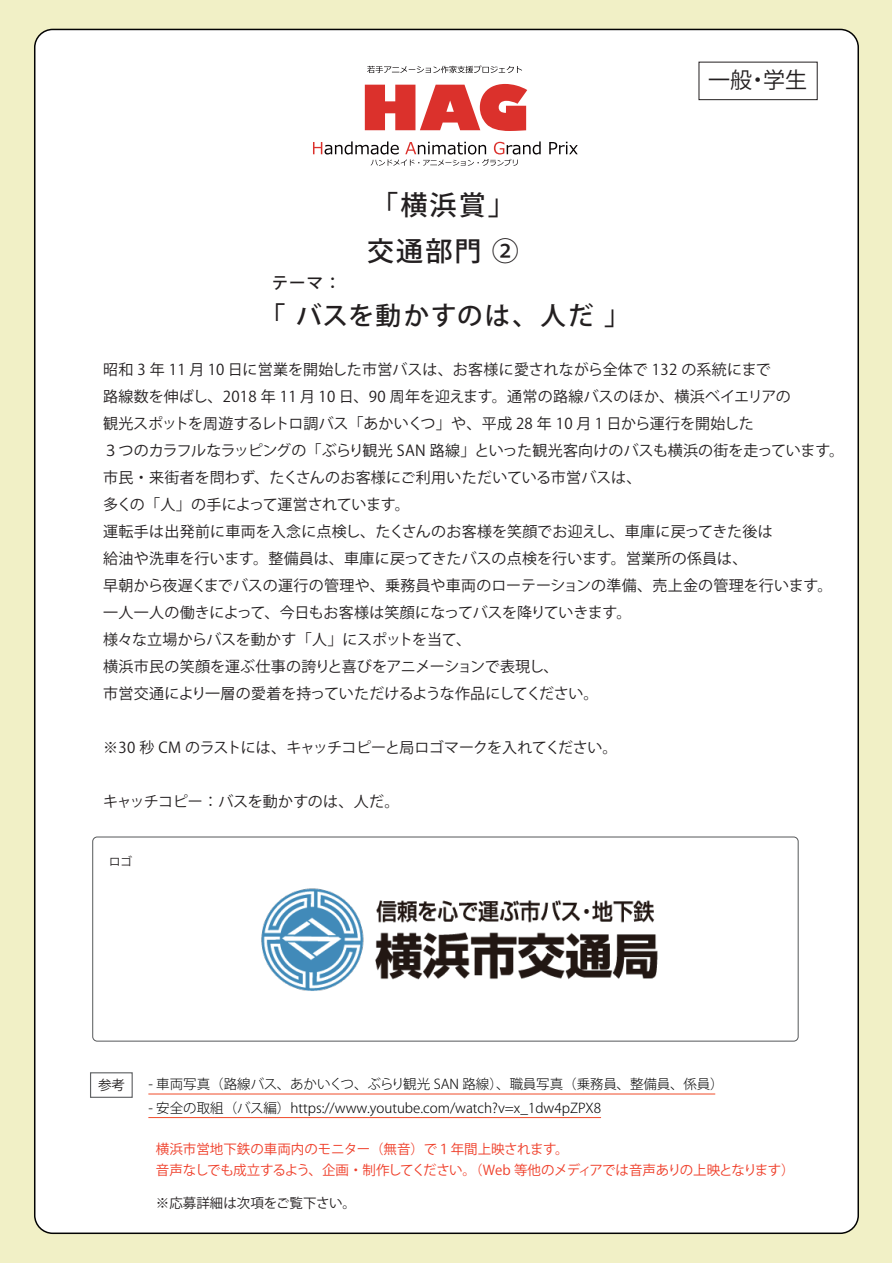
<style>
.page{position:relative;width:893px;height:1263px;background:#fff}
.page>*{position:absolute;margin:0;border:0;box-sizing:border-box;transform-origin:0 0}
.t1{font:500 27px/46.3px "Koz Go Pr 6 N";letter-spacing:.08em;color:#231f20}
.t2{font:500 25.5px "Koz Go Pr 6 N";letter-spacing:.07em;color:#231f20}
.t3{font:22.05px "Koz Go Pr 6 N";color:#231f20}
.t4{font:500 16.5px "Koz Go Pr 6 N";color:#231f20}
.t5{font:15px/27px "Koz Go Pr 6 N";color:#231f20}
.t6{font:15px "Koz Go Pr 6 N";letter-spacing:-.03em;color:#231f20}
.t7{font:300 13.5px "Koz Go Pr 6 N";color:#030303}
.t8{font:13.5px/21px "Koz Go Pr 6 N";letter-spacing:-.01em;color:#ef3e29}
.t9{font:13.5px "Koz Go Pr 6 N";color:#231f20}
.t10{font:12px "Koz Go Pr 6 N";color:#231f20}
</style>
<div class="page">
<div style="left:0;top:0;width:891px;height:1263px;background:#f1f0c6"></div>
<div style="left:35px;top:29px;width:823px;height:1204px;background:#fff;border-radius:18px"></div>
<div style="left:90px;top:1072px;width:43px;height:26px;border:1px solid #606264"></div>
<div style="left:92px;top:837px;width:706px;height:204px;border:1px solid #56585a;border-radius:4px"></div>
<svg style="left:367px;top:65px;width:155px;height:8px"></svg>
<svg style="left:365px;top:84px;width:162px;height:47px"></svg>
<svg style="left:313px;top:141px;width:265px;height:25px"></svg>
<div style="left:699px;top:62px;width:119px;height:38px;border:1px solid #231f20"></div>
<hr style="left:148px;top:1093px;width:567px;height:1px;background:#f04c2a">
<hr style="left:148px;top:1117px;width:453px;height:1px;background:#f04c2a">
<img style="left:261px;top:888px;width:397px;height:103px">
<h1 class="t1" style="left:367px;top:182px;width:153px">「横浜賞」交通部門 ②</h1>
<h3 class="t3" style="left:708px;top:67px;width:100px">一般・学生</h3>
<p class="t4" style="left:272px;top:274px;width:71px">テーマ：</p>
<h2 class="t2" style="left:260px;top:302px;width:371px">「 バスを動かすのは、人だ 」</h2>
<p class="t5" style="left:103px;top:356px;width:743px">昭和 3 年 11 月 10 日に営業を開始した市営バスは、お客様に愛されながら全体で 132 の系統にまで<br>路線数を伸ばし、2018 年 11 月 10 日、90 周年を迎えます。通常の路線バスのほか、横浜ベイエリアの<br>観光スポットを周遊するレトロ調バス「あかいくつ」や、平成 28 年 10 月 1 日から運行を開始した<br>３つのカラフルなラッピングの「ぶらり観光 SAN 路線」といった観光客向けのバスも横浜の街を走っています。市民・来街者を問わず、たくさんのお客様にご利用いただいている市営バスは、<br>多くの「人」の手によって運営されています。<br>運転手は出発前に車両を入念に点検し、たくさんのお客様を笑顔でお迎えし、車庫に戻ってきた後は<br>給油や洗車を行います。整備員は、車庫に戻ってきたバスの点検を行います。営業所の係員は、<br>早朝から夜遅くまでバスの運行の管理や、乗務員や車両のローテーションの準備、売上金の管理を行います。一人一人の働きによって、今日もお客様は笑顔になってバスを降りていきます。<br>様々な立場からバスを動かす「人」にスポットを当て、<br>横浜市民の笑顔を運ぶ仕事の誇りと喜びをアニメーションで表現し、<br>市営交通により一層の愛着を持っていただけるような作品にしてください。</p>
<p class="t6" style="left:103px;top:739px;width:516px">※30 秒 CM のラストには、キャッチコピーと局ロゴマークを入れてください。</p>
<p class="t5" style="left:103px;top:788px;width:298px">キャッチコピー：バスを動かすのは、人だ。</p>
<p class="t10" style="left:109px;top:855px;width:25px">ロゴ</p>
<p class="t9" style="left:98px;top:1078px;width:28px">参考</p>
<p class="t7" style="left:148px;top:1076px;width:577px">- 車両写真（路線バス、あかいくつ、ぶらり観光 SAN 路線）、職員写真（乗務員、整備員、係員）</p>
<p class="t7" style="left:148px;top:1100px;width:454px">- 安全の取組（バス編）https://www.youtube.com/watch?v=x_1dw4pZPX8</p>
<p class="t8" style="left:156px;top:1139px;width:640px">横浜市営地下鉄の車両内のモニター（無音）で１年間上映されます。<br>音声なしでも成立するよう、企画・制作してください。（Web 等他のメディアでは音声ありの上映となります）</p>
<p class="t9" style="left:156px;top:1195px;width:201px">※応募詳細は次項をご覧下さい。</p>
</div>
